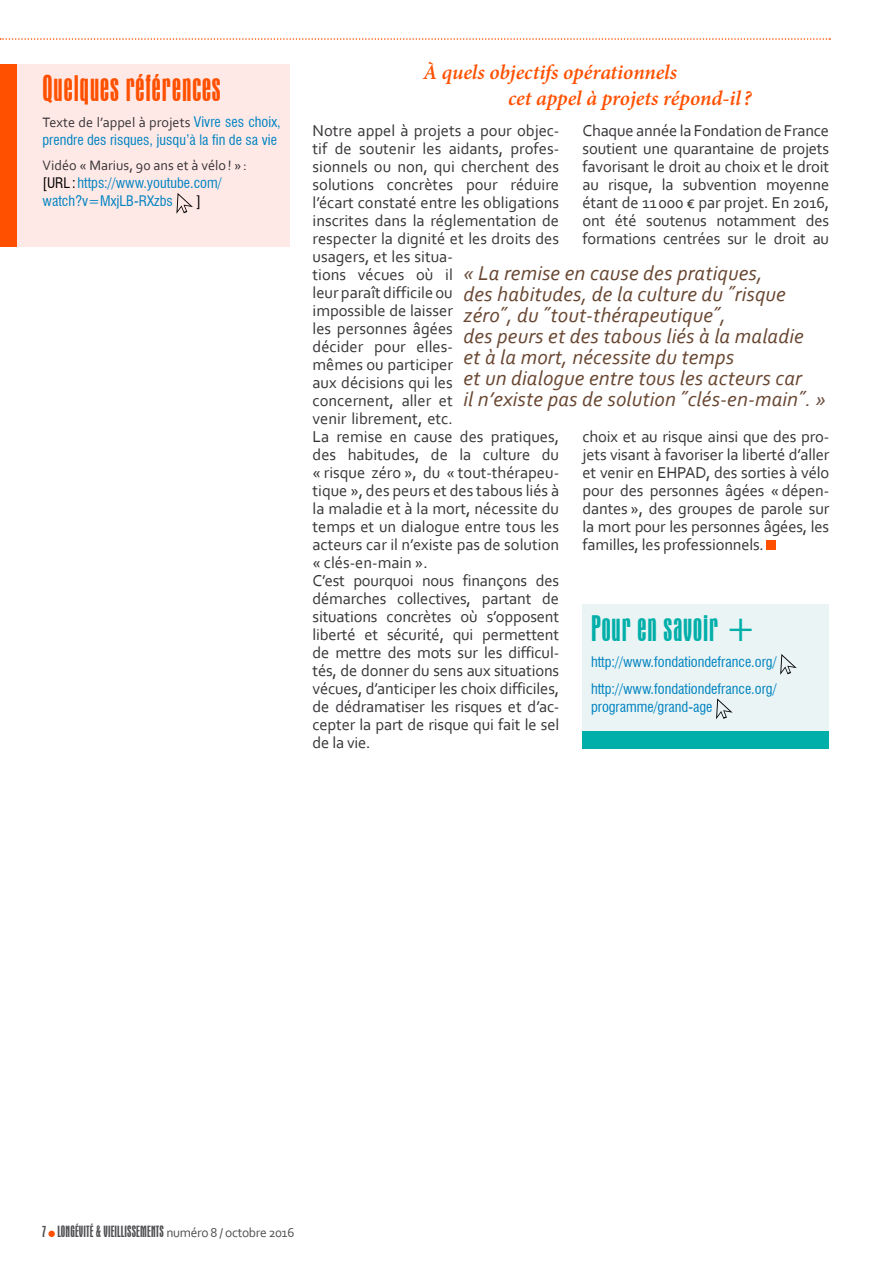
<style>
.page{position:relative;width:893px;height:1263px;background:#fff}
.page>*{position:absolute;margin:0;border:0;box-sizing:border-box;transform-origin:0 0}
.ENCADRE_Titre{font:condensed 37.5px "Aurora BT";letter-spacing:.025em;color:#ff5000}
.ENCADRE_Titre-2{font:condensed 37.5px "Aurora BT";letter-spacing:.025em;color:#00afaa}
.ARTICLE_citation{font:italic 21px/21px "Corbel";letter-spacing:.01em;color:#694732}
.ARTICLE__question_or{font:italic 600 21px "Minion Pro";letter-spacing:-.005em;color:#ff5000}
.ARTICLE_texte_couran{font:16.5px/18px "Corbel";color:#373437;text-align:justify}
.t1{font:condensed 16.5px "Aurora BT";letter-spacing:.01em;color:#504f53}
.ENCADRE_Texte_Référe{font:condensed 14.25px/18px "Swiss 721 BT";color:#0083c1}
.ENCADRE_Texte_Référe-2{font:condensed 14.25px "Swiss 721 BT";color:#000}
.s1{font-family:"Corbel";font-stretch:normal;color:#373437}
.s2{color:#000}
.s3{color:#6f5040}
.s4{font-family:"Corbel";font-stretch:normal;font-size:13.5px}
</style>
<div class="page">
<div style="left:48px;top:1230px;width:7px;height:7px;background:#ff5000;border-radius:50%"></div>
<svg style="left:0;top:38px;width:830px;height:2px"></svg>
<div style="left:766px;top:540px;width:10px;height:10px;background:#ff5000"></div>
<div style="left:0;top:64px;width:17px;height:183px;background:#ff5000"></div>
<div style="left:17px;top:64px;width:272px;height:183px;background:#ffe9e7"></div>
<svg style="left:176px;top:193px;width:17px;height:21px"></svg>
<div style="left:583px;top:604px;width:246px;height:127px;background:#eaf4f4"></div>
<div style="left:583px;top:731px;width:246px;height:17px;background:#00afaa"></div>
<svg style="left:780px;top:654px;width:17px;height:21px"></svg>
<svg style="left:716px;top:698px;width:17px;height:21px"></svg>
<p class="ENCADRE_Titre" style="left:43px;top:68px;width:180px">Quelques références</p>
<p class="ENCADRE_Texte_Référe" style="left:43px;top:113px;width:240px"><span class="s1">Texte de l’appel à projets</span> Vivre ses choix, prendre des risques, jusqu’à la fin de sa vie</p>
<p class="ENCADRE_Texte_Référe" style="left:43px;top:156px;width:206px"><span class="s1">Vidéo « Marius, 90 ans et à vélo! » : </span><span class="s2">[URL :</span> https://www.youtube.com/ watch?v=MxjLB-RXzbs</p>
<p class="ENCADRE_Texte_Référe-2" style="left:197px;top:193px;width:6px">]</p>
<p class="ARTICLE__question_or" style="left:423px;top:58px;width:256px">À quels objectifs opérationnels</p>
<p class="ARTICLE__question_or" style="left:508px;top:83px;width:245px">cet appel à projets répond-il?</p>
<p class="ARTICLE_texte_couran" style="left:313px;top:121px;width:248px;text-align:left">Notre appel à projets a pour objec&shy;tif de soutenir les aidants, profes&shy;sionnels ou non, qui cherchent des solutions concrètes pour réduire l’écart constaté entre les obligations inscrites dans la réglementation de respecter la dignité et les droits des usagers, et les situa-<br>tions vécues où il<br>leur paraît difficile ou<br>impossible de laisser<br>les personnes âgées<br>décider pour elles-<br>mêmes ou participer<br>aux décisions qui les<br>concernent, aller et<br>venir librement, etc.<br>La remise en cause des pratiques, des habitudes, de la culture du « risque zéro », du « tout-thérapeu&shy;tique », des peurs et des tabous liés à la maladie et à la mort, nécessite du temps et un dialogue entre tous les acteurs car il n’existe pas de solution « clés-en-main ».</p>
<p class="ARTICLE_texte_couran" style="left:313px;top:571px;width:248px">C’est pourquoi nous finançons des démarches collectives, partant de situations concrètes où s’opposent liberté et sécurité, qui permettent de mettre des mots sur les difficul&shy;tés, de donner du sens aux situations vécues, d’anticiper les choix difficiles, de dédramatiser les risques et d’ac&shy;cepter la part de risque qui fait le sel de la vie.</p>
<p class="ARTICLE_texte_couran" style="left:583px;top:121px;width:248px">Chaque année la Fondation de France soutient une quarantaine de projets favorisant le droit au choix et le droit au risque, la subvention moyenne étant de 11000 € par projet. En 2016, ont été soutenus notamment des formations centrées sur le droit au</p>
<p class="ARTICLE_citation" style="left:463px;top:262px;width:364px"><span class="s3">«</span> La remise en cause des pratiques,<br>des habitudes, de la culture du ˝risque zéro˝, du ˝tout-thérapeutique˝,<br>des peurs et des tabous liés à la maladie et à la mort, nécessite du temps<br>et un dialogue entre tous les acteurs car<br>il n’existe pas de solution ˝clés-en-main˝. <span class="s3">»</span></p>
<p class="ARTICLE_texte_couran" style="left:583px;top:427px;width:248px">choix et au risque ainsi que des pro&shy;jets visant à favoriser la liberté d’aller et venir en EHPAD, des sorties à vélo pour des personnes âgées « dépen&shy;dantes », des groupes de parole sur la mort pour les personnes âgées, les familles, les professionnels.</p>
<p class="ENCADRE_Titre-2" style="left:591px;top:608px;width:167px">Pour en savoir +</p>
<p class="ENCADRE_Texte_Référe" style="left:591px;top:653px;width:187px">http://www.fondationdefrance.org/</p>
<p class="ENCADRE_Texte_Référe" style="left:591px;top:680px;width:187px">http://www.fondationdefrance.org/ programme/grand-age</p>
<p class="t1" style="left:43px;top:1223px;width:253px">7 LONGÉVITÉ &amp; VIEILLISSEMENTS <span class="s4">numéro 8 / octobre 2016</span></p>
</div>
